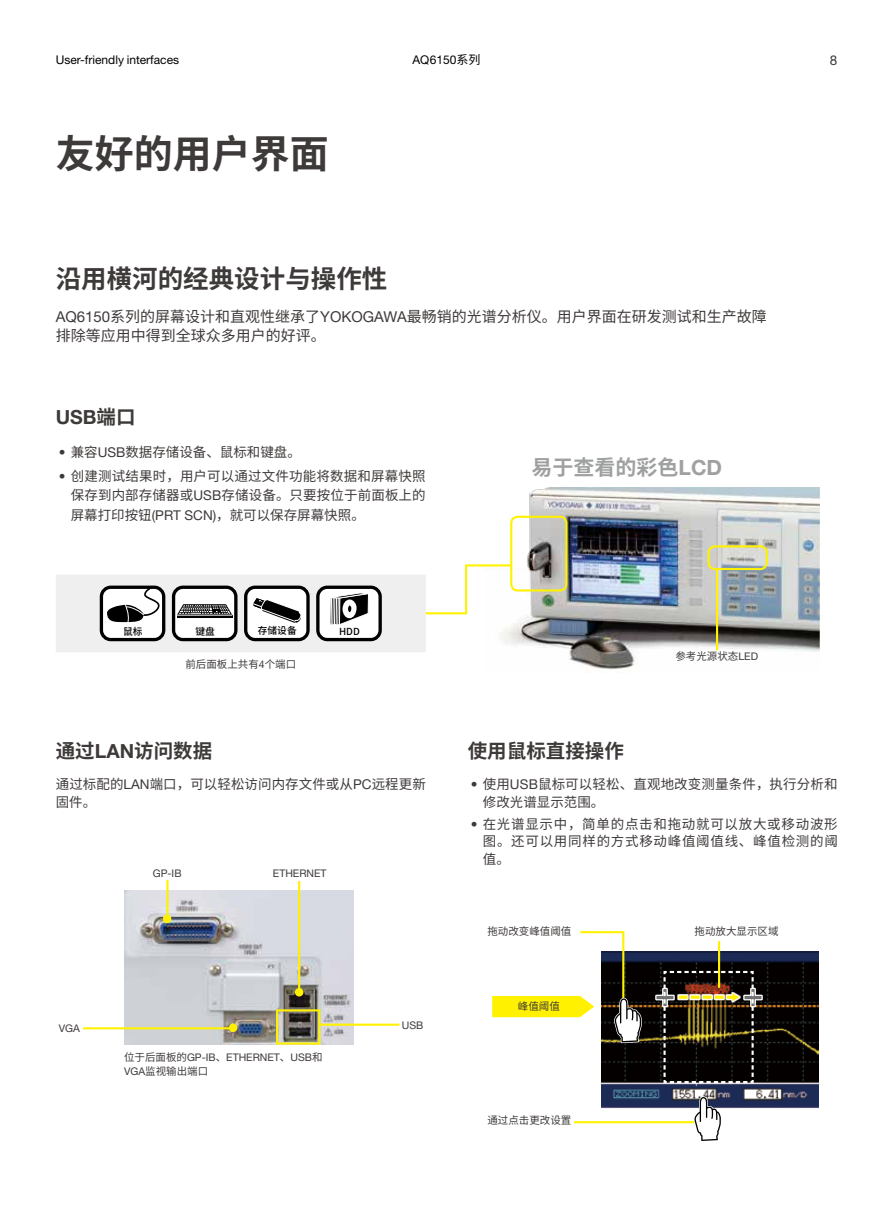
<style>
.page{position:relative;width:893px;height:1212px;background:#fff}
.page>*{position:absolute;margin:0;border:0;box-sizing:border-box;transform-origin:0 0}
.t1{font:700 39px "Noto Sans Hans";color:#3e3a39}
.t2{font:700 25.5px "Noto Sans Hans";color:#3e3a39}
.t3{font:700 21px "Noto Sans Hans";color:#9fa0a0}
.t4{font:700 19.5px "Noto Sans Hans";color:#3e3a39}
.t5{font:700 19.5px "Helvetica Neue LT Pro";color:#3e3a39}
.t6{font:15px/19.5px "Noto Sans Hans";color:#3e3a39}
.t7{font:13.5px/17.5px "Noto Sans Hans";letter-spacing:.01em;color:#3e3a39}
.t8{font:13.5px "Helvetica Neue LT Std";color:#3e3a39}
.t9{font:12px "Helvetica Neue LT Std";color:#000}
.t10{font:10.5px "Noto Sans Hans";color:#3e3a39}
.t11{font:10.5px "Helvetica Neue LT Std";color:#3e3a39}
.t12{font:500 9.75px "Noto Sans Hans";color:#000}
.s1{font-family:"Noto Sans Hans"}
.s2{font-family:"Helvetica Neue LT Std"}
.s3{font-family:"Helvetica Neue LT Pro"}
</style>
<div class="page">
<img style="left:601px;top:952px;width:217px;height:156px">
<hr style="left:574px;top:1121px;width:137px;height:2px;background:#fff100">
<hr style="left:718px;top:941px;width:2px;height:47px;background:#fff100">
<svg style="left:694px;top:1096px;width:27px;height:45px"></svg>
<svg style="left:492px;top:931px;width:150px;height:112px"></svg>
<svg style="left:655px;top:970px;width:108px;height:114px;background:#322a1c"></svg>
<img style="left:124px;top:890px;width:229px;height:155px">
<div style="left:276px;top:1009px;width:44px;height:35px;border:2px solid #fff100"></div>
<hr style="left:320px;top:1023px;width:79px;height:3px;background:#fff100">
<div style="left:163px;top:914px;width:8px;height:9px;background:#fff100;border-radius:50%"></div>
<div style="left:295px;top:988px;width:8px;height:8px;background:#fff100;border-radius:50%"></div>
<div style="left:229px;top:1023px;width:8px;height:9px;background:#fff100;border-radius:50%"></div>
<hr style="left:166px;top:880px;width:3px;height:39px;background:#fff100">
<hr style="left:298px;top:881px;width:2px;height:111px;background:#fff100">
<hr style="left:83px;top:1027px;width:151px;height:2px;background:#fff100">
<img style="left:510px;top:487px;width:310px;height:185px">
<svg style="left:56px;top:563px;width:458px;height:89px"></svg>
<div style="left:510px;top:516px;width:57px;height:75px;border:2px solid #fff100;border-radius:6px"></div>
<div style="left:707px;top:545px;width:61px;height:25px;border:2px solid #fff100;border-radius:6px"></div>
<hr style="left:716px;top:570px;width:2px;height:80px;background:#fff100">
<p class="t9" style="left:56px;top:52px;width:125px">User-friendly interfaces</p>
<h1 class="t1" style="left:56px;top:132px;width:274px">友好的用户界面</h1>
<p class="t9" style="left:412px;top:52px;width:70px">AQ6150<span class="s1">系列</span></p>
<h2 class="t2" style="left:56px;top:265px;width:333px">沿用横河的经典设计与操作性</h2>
<p class="t6" style="left:56px;top:307px;width:713px"><span class="s2">AQ6150</span>系列的屏幕设计和直观性继承了<span class="s2">YOKOGAWA</span>最畅销的光谱分析仪。用户界面在研发测试和生产故障排除等应用中得到全球众多用户的好评。</p>
<h3 class="t5" style="left:56px;top:404px;width:81px">USB<span class="s1">端口</span></h3>
<p class="t7" style="left:59px;top:443px;width:244px"><span class="s2">•</span> 兼容<span class="s2">USB</span>数据存储设备、鼠标和键盘。</p>
<p class="t7" style="left:71px;top:466px;width:356px;line-height:19.5px;text-align:justify;text-indent:-12px"><span class="s2">•</span> 创建测试结果时，用户可以通过文件功能将数据和屏幕快照保存到内部存储器或<span class="s2">USB</span>存储设备。只要按位于前面板上的屏幕打印按钮<span class="s2">(PRT SCN)</span>，就可以保存屏幕快照。</p>
<p class="t12" style="left:123px;top:625px;width:21px">鼠标</p>
<p class="t12" style="left:195px;top:626px;width:21px">键盘</p>
<p class="t12" style="left:258px;top:625px;width:40px">存储设备</p>
<p class="t12" style="left:339px;top:626px;width:22px">HDD</p>
<p class="t10" style="left:185px;top:658px;width:112px">前后面板上共有<span class="s2">4</span>个端口</p>
<h3 class="t3" style="left:531px;top:456px;width:192px">易于查看的彩色<span class="s3">LCD</span></h3>
<p class="t10" style="left:675px;top:650px;width:84px">参考光源状态<span class="s2">LED</span></p>
<p class="t8" style="left:830px;top:52px;width:9px">8</p>
<h3 class="t4" style="left:56px;top:740px;width:158px">通过<span class="s3">LAN</span>访问数据</h3>
<p class="t7" style="left:56px;top:776px;width:372px">通过标配的<span class="s2">LAN</span>端口，可以轻松访问内存文件或从<span class="s2">PC</span>远程更新固件。</p>
<p class="t11" style="left:153px;top:867px;width:30px">GP-IB</p>
<p class="t11" style="left:273px;top:867px;width:55px">ETHERNET</p>
<p class="t11" style="left:59px;top:1022px;width:23px">VGA</p>
<p class="t11" style="left:124px;top:1051px;width:200px"><span class="s1">位于后面板的</span>GP-IB<span class="s1">、</span>ETHERNET<span class="s1">、</span>USB<span class="s1">和</span></p>
<p class="t10" style="left:124px;top:1065px;width:86px"><span class="s2">VGA</span>监视输出端口</p>
<p class="t11" style="left:402px;top:1018px;width:23px">USB</p>
<h3 class="t4" style="left:468px;top:740px;width:157px">使用鼠标直接操作</h3>
<p class="t7" style="left:483px;top:776px;width:356px;text-indent:-12px"><span class="s2">•</span> 使用<span class="s2">USB</span>鼠标可以轻松、直观地改变测量条件，执行分析和修改光谱显示范围。</p>
<p class="t7" style="left:483px;top:815px;width:356px;text-align:justify;text-indent:-12px"><span class="s2">•</span> 在光谱显示中，简单的点击和拖动就可以放大或移动波形图。还可以用同样的方式移动峰值阈值线、峰值检测的阈值。</p>
<p class="t10" style="left:487px;top:925px;width:85px">拖动改变峰值阈值</p>
<p class="t10" style="left:518px;top:1000px;width:43px">峰值阈值</p>
<p class="t10" style="left:487px;top:1114px;width:85px">通过点击更改设置</p>
<p class="t10" style="left:695px;top:925px;width:85px">拖动放大显示区域</p>
</div>
